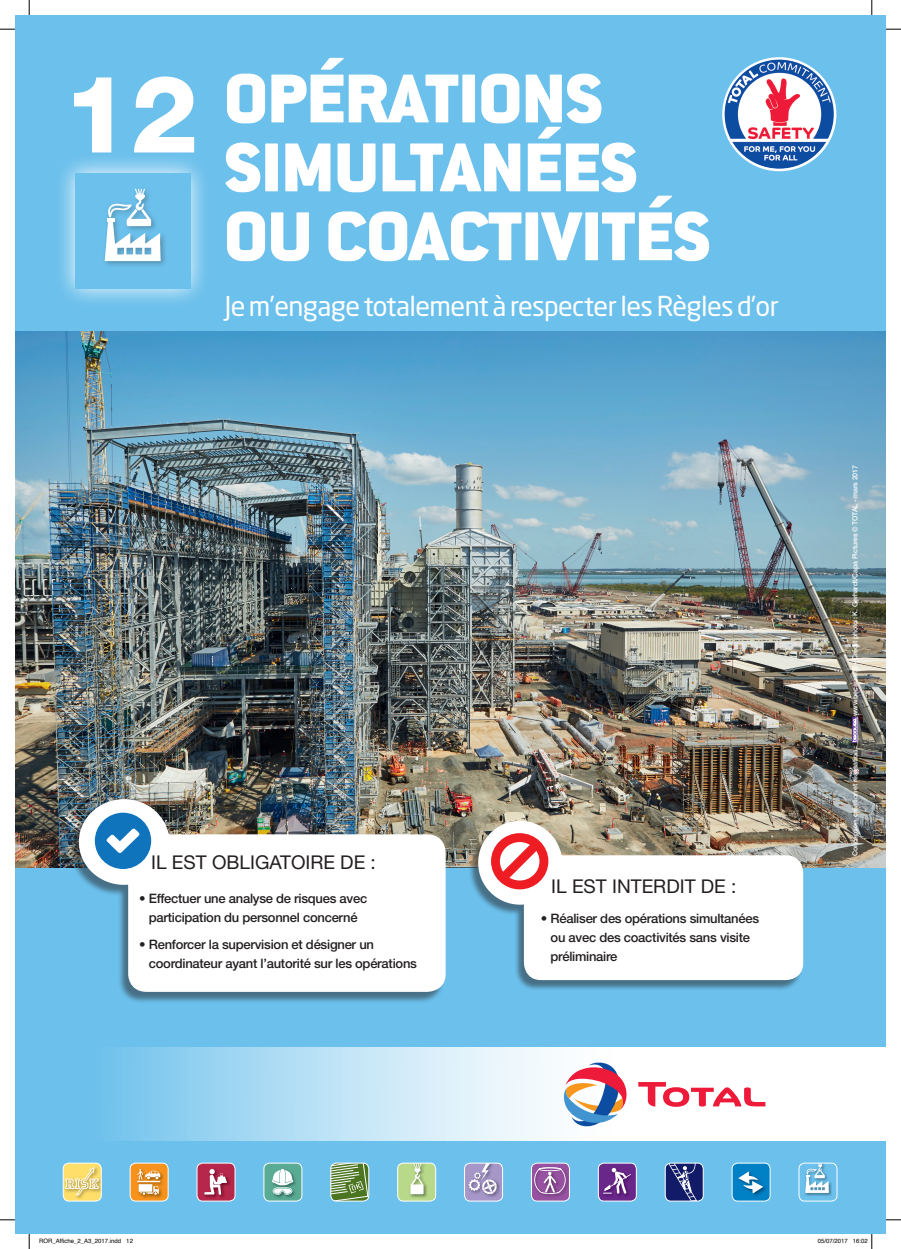
<style>
.page{position:relative;width:901px;height:1249px;background:#fff}
.page>*{position:absolute;margin:0;border:0;box-sizing:border-box;transform-origin:0 0}
.t1{font:800 107.6px "Helvetica Neue LT Std";color:#fff}
.t2{font:900 75.8px/68.9px "Conduit ITC Std";color:#fff}
.t3{font:27px "Neo Sans Pro";letter-spacing:-.02em;color:#fff}
.t4{font:19px "Helvetica Neue LT Std";color:#231f20}
.t5{font:500 13px/19px "Helvetica Neue LT Std";letter-spacing:-.02em;color:#231f20}
.t6{font:500 7px "Helvetica Neue LT Std";letter-spacing:-.02em;color:#fff}
.t7{font:6px "Helvetica";color:#000}
</style>
<div class="page">
<div style="left:15px;top:15px;width:870px;height:1219px;background:#6bc0ec"></div>
<svg style="left:63px;top:1163px;width:38px;height:37px"></svg>
<div style="left:63px;top:1163px;width:39px;height:39px;border:1px solid #fff;border-radius:6px"></div>
<svg style="left:130px;top:1163px;width:38px;height:38px"></svg>
<div style="left:130px;top:1163px;width:38px;height:39px;border:1px solid #fff;border-radius:6px"></div>
<svg style="left:198px;top:1163px;width:37px;height:38px"></svg>
<div style="left:196px;top:1163px;width:39px;height:39px;border:1px solid #fff;border-radius:6px"></div>
<svg style="left:264px;top:1163px;width:38px;height:38px"></svg>
<div style="left:263px;top:1163px;width:39px;height:39px;border:1px solid #fff;border-radius:6px"></div>
<svg style="left:331px;top:1163px;width:37px;height:38px"></svg>
<div style="left:330px;top:1163px;width:39px;height:39px;border:1px solid #fff;border-radius:6px"></div>
<svg style="left:398px;top:1163px;width:37px;height:37px"></svg>
<div style="left:397px;top:1163px;width:39px;height:39px;border:1px solid #fff;border-radius:6px"></div>
<svg style="left:464px;top:1163px;width:38px;height:37px"></svg>
<div style="left:464px;top:1163px;width:39px;height:39px;border:1px solid #fff;border-radius:6px"></div>
<svg style="left:531px;top:1163px;width:38px;height:38px"></svg>
<div style="left:531px;top:1163px;width:38px;height:39px;border:1px solid #fff;border-radius:6px"></div>
<svg style="left:599px;top:1163px;width:37px;height:38px"></svg>
<div style="left:597px;top:1163px;width:39px;height:39px;border:1px solid #fff;border-radius:6px"></div>
<svg style="left:666px;top:1163px;width:37px;height:38px"></svg>
<div style="left:664px;top:1163px;width:39px;height:39px;border:1px solid #fff;border-radius:6px"></div>
<svg style="left:733px;top:1163px;width:36px;height:38px"></svg>
<div style="left:731px;top:1163px;width:39px;height:39px;border:1px solid #fff;border-radius:6px"></div>
<svg style="left:800px;top:1163px;width:36px;height:38px"></svg>
<div style="left:798px;top:1163px;width:39px;height:39px;border:1px solid #fff;border-radius:6px"></div>
<svg style="left:722px;top:57px;width:114px;height:114px"></svg>
<img style="left:724px;top:60px;width:109px;height:109px;border-radius:55px">
<svg style="left:118px;top:1048px;width:767px;height:93px;background:#d4ecf9"></svg>
<svg style="left:638px;top:1082px;width:127px;height:25px;background:#f8a8b4"></svg>
<svg style="left:563px;top:1061px;width:67px;height:70px;background:#c8b1be"></svg>
<svg style="left:61px;top:159px;width:143px;height:143px"></svg>
<div style="left:75px;top:173px;width:115px;height:115px;background:#6bc0ec"></div>
<div style="left:102px;top:186px;width:65px;height:82px;background:#231f20;opacity:.3"></div>
<svg style="left:105px;top:189px;width:56px;height:72px"></svg>
<img style="left:15px;top:332px;width:870px;height:535px">
<div style="left:468px;top:823px;width:334px;height:168px;background:#231f20;opacity:.5"></div>
<svg style="left:477px;top:820px;width:326px;height:161px;background:#dfe3e1"></svg>
<svg style="left:488px;top:830px;width:63px;height:63px;background:#f69ea0"></svg>
<div style="left:68px;top:801px;width:377px;height:203px;background:#231f20;opacity:.5"></div>
<svg style="left:78px;top:798px;width:368px;height:195px;background:#d8dfe2"></svg>
<div style="left:95px;top:813px;width:56px;height:56px;background:#1074bc;border-radius:50%"></div>
<svg style="left:106px;top:828px;width:34px;height:25px"></svg>
<img style="left:851px;top:718px;width:6px;height:25px">
<svg style="left:0;top:29px;width:15px;height:1px"></svg>
<svg style="left:885px;top:29px;width:15px;height:1px"></svg>
<svg style="left:0;top:1219px;width:15px;height:2px"></svg>
<svg style="left:885px;top:1219px;width:15px;height:2px"></svg>
<svg style="left:29px;top:0;width:1px;height:15px"></svg>
<svg style="left:29px;top:1234px;width:1px;height:15px"></svg>
<svg style="left:871px;top:0;width:1px;height:15px"></svg>
<svg style="left:871px;top:1234px;width:1px;height:15px"></svg>
<p class="t1" style="left:63px;top:50px;width:137px">12</p>
<p class="t2" style="left:224px;top:65px;width:487px">OPÉRATIONS<br>SIMULTANÉES<br>OU COACTIVITÉS</p>
<p class="t3" style="left:224px;top:290px;width:556px">Je m’engage totalement à respecter les Règles d’or</p>
<p class="t4" style="left:151px;top:851px;width:226px">IL EST OBLIGATOIRE DE :</p>
<p class="t5" style="left:139px;top:889px;width:229px;text-align:center">• Effectuer une analyse de risques avec participation du personnel concerné</p>
<p class="t5" style="left:149px;top:935px;width:269px;text-indent:-10px">• Renforcer la supervision et désigner un coordinateur ayant l’autorité sur les opérations</p>
<p class="t4" style="left:551px;top:875px;width:187px">IL EST INTERDIT DE :</p>
<p class="t5" style="left:550px;top:908px;width:210px;text-indent:-10px">• Réaliser des opérations simultanées ou avec des coactivités sans visite préliminaire</p>
<p class="t6" style="left:850px;top:716px;width:252px;rotate:-90deg">www.because.fr - Crédit photo : K. Gerhardt/Capa Pictures © TOTAL - mars 2017</p>
<p class="t6" style="left:850px;top:856px;width:111px;rotate:-90deg">Conception, création et réalisation :</p>
<p class="t7" style="left:39px;top:1236px;width:95px">ROR_Affiche_2_A3_2017.indd 12</p>
<p class="t7" style="left:817px;top:1236px;width:52px">05/07/2017 16:02</p>
</div>
